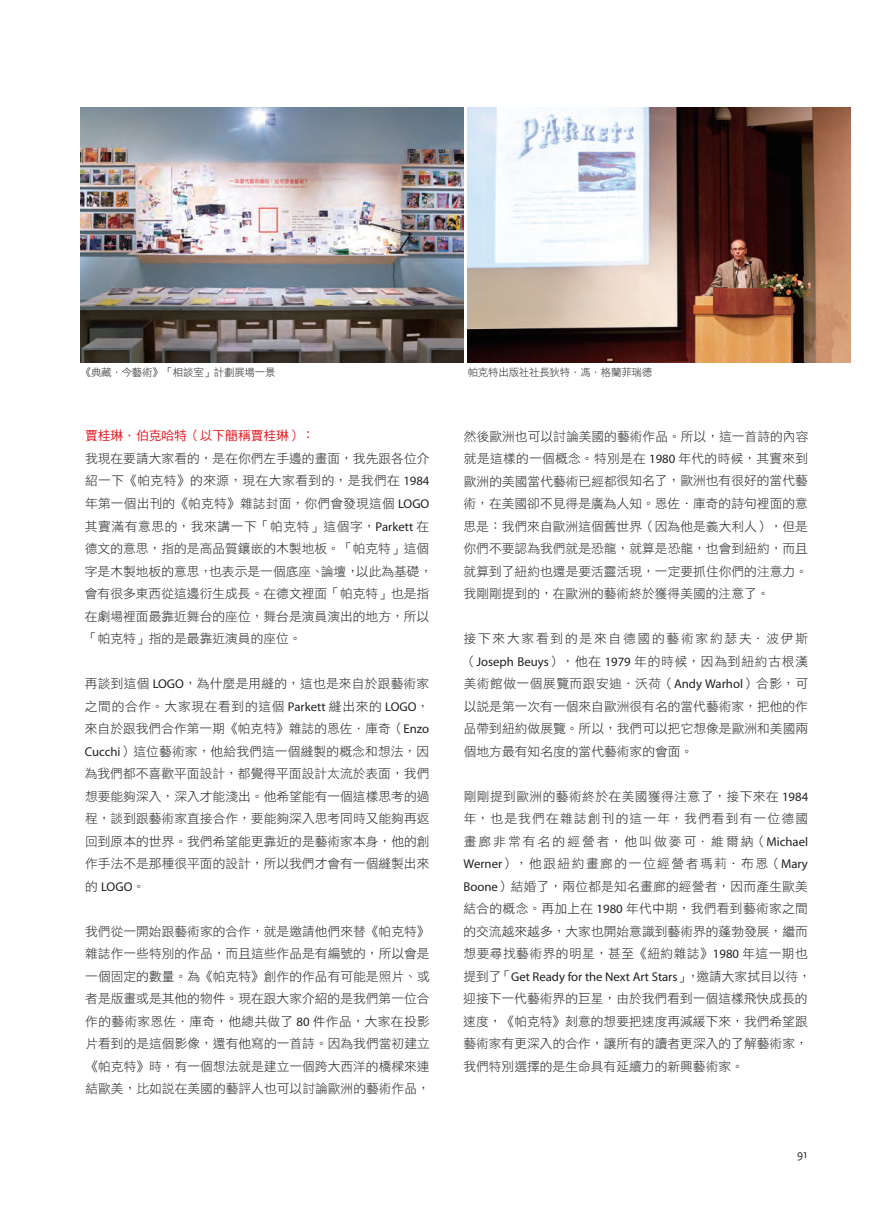
<style>
.page{position:relative;width:893px;height:1212px;background:#fff}
.page>*{position:absolute;margin:0;border:0;box-sizing:border-box;transform-origin:0 0}
.t1{font:12.75px/22.5px "DF Hei Std W3";color:#231f20;text-align:justify}
.t2{font:12px "Scala Sans";color:#231f20}
.t3{font:10.5px "DF Hei Std W3";letter-spacing:-.025em;color:#231f20}
.s1{font-family:"DF Hei Std W5";color:#e51a23}
.s2{font-family:"Myriad Pro"}
</style>
<div class="page">
<img style="left:81px;top:107px;width:382px;height:255px">
<img style="left:468px;top:107px;width:382px;height:255px">
<p class="t3" style="left:81px;top:366px;width:196px">《典藏．今藝術》「相談室」計劃展場一景</p>
<p class="t3" style="left:468px;top:366px;width:186px">帕克特出版社社長狄特．馮．格蘭菲瑞德</p>
<p class="t1" style="left:85px;top:424px;width:349px;text-align:left"><span class="s1">賈桂琳．伯克哈特（以下簡稱賈桂琳）：<br></span>我現在要請大家看的，是在你們左手邊的畫面，我先跟各位介紹一下《帕克特》的來源，現在大家看到的，是我們在 <span class="s2">1984</span>年第一個出刊的《帕克特》雜誌封面，你們會發現這個 <span class="s2">LOGO</span>其實滿有意思的，我來講一下「帕克特」這個字，<span class="s2">Parkett</span> 在德文的意思，指的是高品質鑲嵌的木製地板。「帕克特」這個字是木製地板的意思，也表示是一個底座、論壇，以此為基礎，會有很多東西從這邊衍生成長。在德文裡面「帕克特」也是指在劇場裡面最靠近舞台的座位，舞台是演員演出的地方，所以「帕克特」指的是最靠近演員的座位。</p>
<p class="t1" style="left:85px;top:672px;width:346px">再談到這個 <span class="s2">LOGO</span>，為什麼是用縫的，這也是來自於跟藝術家之間的合作。大家現在看到的這個 <span class="s2">Parkett</span> 縫出來的 <span class="s2">LOGO</span>，來自於跟我們合作第一期《帕克特》雜誌的恩佐．庫奇（<span class="s2">Enzo Cucchi</span>）這位藝術家，他給我們這一個縫製的概念和想法，因為我們都不喜歡平面設計，都覺得平面設計太流於表面，我們想要能夠深入，深入才能淺出。他希望能有一個這樣思考的過程，談到跟藝術家直接合作，要能夠深入思考同時又能夠再返回到原本的世界。我們希望能更靠近的是藝術家本身，他的創作手法不是那種很平面的設計，所以我們才會有一個縫製出來的 <span class="s2">LOGO</span>。</p>
<p class="t1" style="left:85px;top:919px;width:346px">我們從一開始跟藝術家的合作，就是邀請他們來替《帕克特》雜誌作一些特別的作品，而且這些作品是有編號的，所以會是一個固定的數量。為《帕克特》創作的作品有可能是照片、或者是版畫或是其他的物件。現在跟大家介紹的是我們第一位合作的藝術家恩佐．庫奇，他總共做了 <span class="s2">80</span> 件作品，大家在投影片看到的是這個影像，還有他寫的一首詩。因為我們當初建立《帕克特》時，有一個想法就是建立一個跨大西洋的橋樑來連結歐美，比如說在美國的藝評人也可以討論歐洲的藝術作品，</p>
<p class="t1" style="left:463px;top:424px;width:346px">然後歐洲也可以討論美國的藝術作品。所以，這一首詩的內容就是這樣的一個概念。特別是在 <span class="s2">1980</span> 年代的時候，其實來到歐洲的美國當代藝術已經都很知名了，歐洲也有很好的當代藝術，在美國卻不見得是廣為人知。恩佐．庫奇的詩句裡面的意思是：我們來自歐洲這個舊世界（因為他是義大利人），但是你們不要認為我們就是恐龍，就算是恐龍，也會到紐約，而且就算到了紐約也還是要活靈活現，一定要抓住你們的注意力。我剛剛提到的，在歐洲的藝術終於獲得美國的注意了。</p>
<p class="t1" style="left:464px;top:627px;width:346px">接下來大家看到的是來自德國的藝術家約瑟夫．波伊斯（<span class="s2">Joseph Beuys</span>），他在 <span class="s2">1979</span> 年的時候，因為到紐約古根漢美術館做一個展覽而跟安迪．沃荷（<span class="s2">Andy Warhol</span>）合影，可以說是第一次有一個來自歐洲很有名的當代藝術家，把他的作品帶到紐約做展覽。所以，我們可以把它想像是歐洲和美國兩個地方最有知名度的當代藝術家的會面。</p>
<p class="t1" style="left:463px;top:784px;width:349px;text-align:left">剛剛提到歐洲的藝術終於在美國獲得注意了，接下來在 <span class="s2">1984</span>年，也是我們在雜誌創刊的這一年，我們看到有一位德國畫廊非常有名的經營者，他叫做麥可．維爾納（<span class="s2">Michael Werner</span>），他跟紐約畫廊的一位經營者瑪莉．布恩（<span class="s2">Mary Boone</span>）結婚了，兩位都是知名畫廊的經營者，因而產生歐美結合的概念。再加上在 <span class="s2">1980</span> 年代中期，我們看到藝術家之間的交流越來越多，大家也開始意識到藝術界的蓬勃發展，繼而想要尋找藝術界的明星，甚至《紐約雜誌》<span class="s2">1980</span> 年這一期也提到了「<span class="s2">Get Ready for the Next Art Stars</span>」，邀請大家拭目以待，迎接下一代藝術界的巨星，由於我們看到一個這樣飛快成長的速度，《帕克特》刻意的想要把速度再減緩下來，我們希望跟藝術家有更深入的合作，讓所有的讀者更深入的了解藝術家，我們特別選擇的是生命具有延續力的新興藝術家。</p>
<p class="t2" style="left:797px;top:1148px;width:13px">91</p>
</div>
